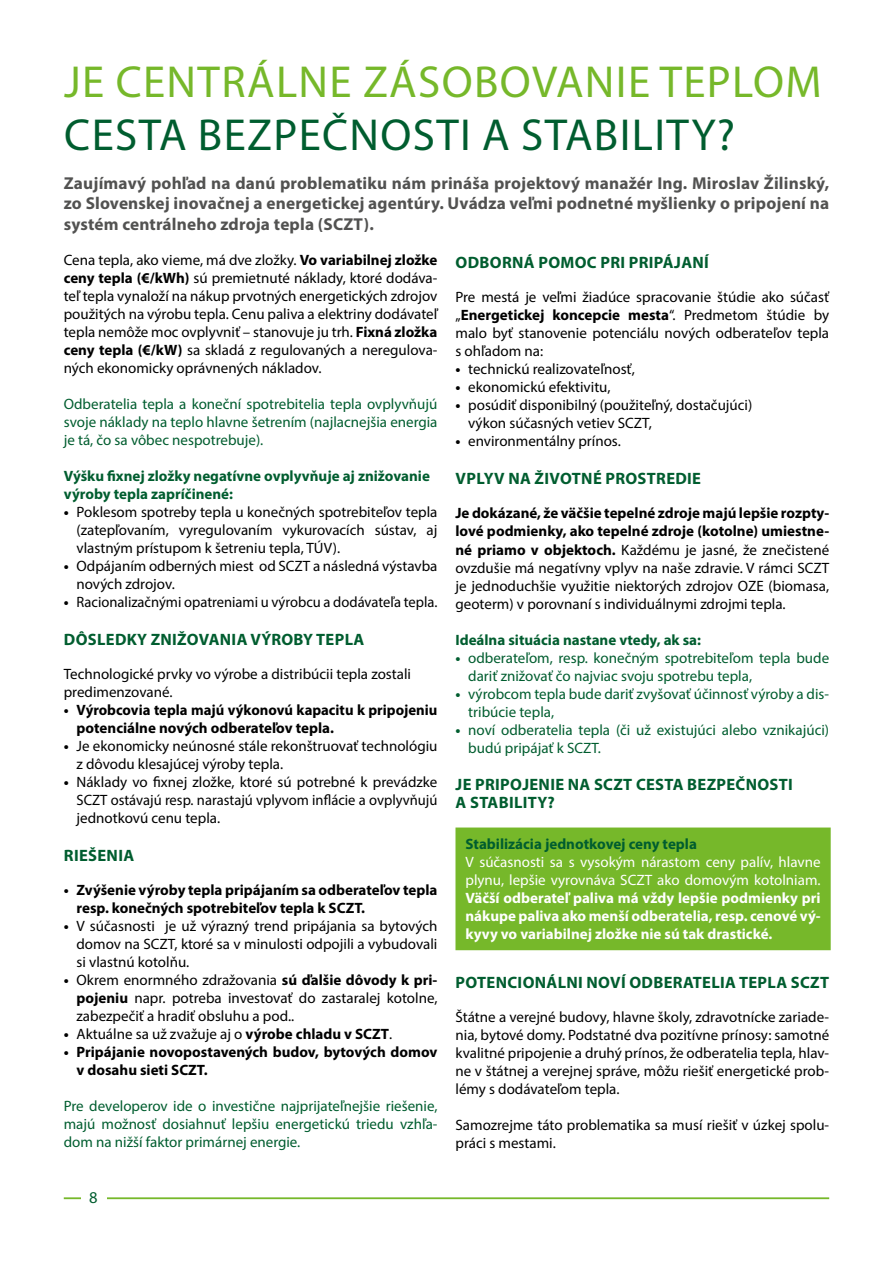
<style>
.page{position:relative;width:893px;height:1263px;background:#fff}
.page>*{position:absolute;margin:0;border:0;box-sizing:border-box;transform-origin:0 0}
.t1{font:45px "Myriad Pro";letter-spacing:.03em;color:#76b82a}
.t2{font:45px "Myriad Pro";letter-spacing:.03em;color:#005d2f}
.t3{font:700 17.25px/20.7px "Myriad Pro";letter-spacing:.01em;color:#525251;text-align:justify}
.t4{font:700 16.5px/18px "Myriad Pro";letter-spacing:.02em;color:#005d2f}
.t5{font:16.5px "Myriad Pro";color:#005d2f}
.t6{font:15px/18px "Myriad Pro";color:#000;text-align:justify}
.t7{font:15px/18px "Myriad Pro";color:#005d2f}
.t8{font:700 15px/18px "Myriad Pro";color:#000}
.t9{font:700 15px/18px "Myriad Pro";color:#005d2f}
.t10{font:700 15px/18px "Myriad Pro";color:#fff;text-align:justify}
.t11{font:15px/18px "Myriad Pro";color:#fff}
.s1{font-weight:700}
</style>
<div class="page">
<hr style="left:64px;top:1197px;width:765px;height:2px;background:#76b82a">
<div style="left:81px;top:1180px;width:25px;height:33px;background:#fff"></div>
<div style="left:456px;top:828px;width:374px;height:121px;background:#76b82a"></div>
<div style="left:455px;top:827px;width:376px;height:123px;border:2px solid #76b82a"></div>
<h1 class="t1" style="left:64px;top:54px;width:759px">JE CENTRÁLNE ZÁSOBOVANIE TEPLOM</h1>
<h1 class="t2" style="left:64px;top:107px;width:672px">CESTA BEZPEČNOSTI A STABILITY?</h1>
<p class="t3" style="left:64px;top:172px;width:767px">Zaujímavý pohľad na danú problematiku nám prináša projektový manažér Ing. Miroslav Žilinský, zo Slovenskej inovačnej a energetickej agentúry. Uvádza veľmi podnetné myšlienky o pripojení na systém centrálneho zdroja tepla (SCZT).</p>
<p class="t6" style="left:64px;top:251px;width:375px">Cena tepla, ako vieme, má dve zložky. <span class="s1">Vo variabilnej zložke ceny tepla (€/kWh)</span> sú premietnuté náklady, ktoré dodáva&shy;teľ tepla vynaloží na nákup prvotných energetických zdrojov použitých na výrobu tepla. Cenu paliva a elektriny dodávateľ tepla nemôže moc ovplyvniť – stanovuje ju trh. <span class="s1">Fixná zložka ceny tepla (€/kW)</span> sa skladá z regulovaných a neregulova&shy;ných ekonomicky oprávnených nákladov.</p>
<p class="t7" style="left:64px;top:395px;width:375px;text-align:justify">Odberatelia tepla a koneční spotrebitelia tepla ovplyvňujú svoje náklady na teplo hlavne šetrením (najlacnejšia energia je tá, čo sa vôbec nespotrebuje).</p>
<p class="t9" style="left:64px;top:467px;width:368px">Výšku fixnej zložky negatívne ovplyvňuje aj znižovanie výroby tepla zapríčinené:</p>
<p class="t6" style="left:77px;top:503px;width:362px;text-indent:-13px"><span class="s1">•</span> Poklesom spotreby tepla u konečných spotrebiteľov tepla (zatepľovaním, vyregulovaním vykurovacích sústav, aj vlastným prístupom k šetreniu tepla, TÚV).</p>
<p class="t6" style="left:77px;top:557px;width:362px;text-indent:-13px"><span class="s1">•</span> Odpájaním odberných miest od SCZT a následná výstavba nových zdrojov.</p>
<p class="t6" style="left:64px;top:593px;width:375px"><span class="s1">•</span> Racionalizačnými opatreniami u výrobcu a dodávateľa tepla.</p>
<p class="t4" style="left:64px;top:630px;width:302px">DÔSLEDKY ZNIŽOVANIA VÝROBY TEPLA</p>
<p class="t6" style="left:64px;top:665px;width:349px">Technologické prvky vo výrobe a distribúcii tepla zostali predimenzované.</p>
<p class="t8" style="left:77px;top:701px;width:362px;text-indent:-13px">• Výrobcovia tepla majú výkonovú kapacitu k pripojeniu potenciálne nových odberateľov tepla.</p>
<p class="t6" style="left:77px;top:737px;width:362px;text-indent:-13px"><span class="s1">•</span> Je ekonomicky neúnosné stále rekonštruovať technológiu z dôvodu klesajúcej výroby tepla.</p>
<p class="t6" style="left:77px;top:773px;width:362px;text-indent:-13px"><span class="s1">•</span> Náklady vo fixnej zložke, ktoré sú potrebné k prevádzke SCZT ostávajú resp. narastajú vplyvom inflácie a ovplyvňujú jednotkovú cenu tepla.</p>
<p class="t4" style="left:64px;top:846px;width:72px">RIEŠENIA</p>
<p class="t8" style="left:77px;top:881px;width:362px;text-indent:-13px">• Zvýšenie výroby tepla pripájaním sa odberateľov tepla resp. konečných spotrebiteľov tepla k SCZT.</p>
<p class="t6" style="left:77px;top:917px;width:362px;text-indent:-13px"><span class="s1">•</span> V súčasnosti je už výrazný trend pripájania sa bytových domov na SCZT, ktoré sa v minulosti odpojili a vybudovali si vlastnú kotolňu.</p>
<p class="t6" style="left:77px;top:971px;width:362px;text-indent:-13px"><span class="s1">•</span> Okrem enormného zdražovania <span class="s1">sú ďalšie dôvody k pri&shy;pojeniu</span> napr. potreba investovať do zastaralej kotolne, zabezpečiť a hradiť obsluhu a pod..</p>
<p class="t6" style="left:64px;top:1025px;width:330px"><span class="s1">•</span> Aktuálne sa už zvažuje aj o <span class="s1">výrobe chladu v SCZT</span>.</p>
<p class="t8" style="left:77px;top:1043px;width:362px;text-indent:-13px">• Pripájanie novopostavených budov, bytových domov v dosahu sieti SCZT.</p>
<p class="t7" style="left:64px;top:1097px;width:375px;text-align:justify">Pre developerov ide o investične najprijateľnejšie riešenie, majú možnosť dosiahnuť lepšiu energetickú triedu vzhľa&shy;dom na nižší faktor primárnej energie.</p>
<p class="t5" style="left:89px;top:1187px;width:10px">8</p>
<p class="t4" style="left:456px;top:253px;width:255px">ODBORNÁ POMOC PRI PRIPÁJANÍ</p>
<p class="t6" style="left:455px;top:288px;width:375px">Pre mestá je veľmi žiadúce spracovanie štúdie ako súčasť „<span class="s1">Energetickej koncepcie mesta</span>“. Predmetom štúdie by malo byť stanovenie potenciálu nových odberateľov tepla s ohľadom na:</p>
<p class="t6" style="left:455px;top:360px;width:181px"><span class="s1">•</span> technickú realizovateľnosť,</p>
<p class="t6" style="left:455px;top:378px;width:157px"><span class="s1">•</span> ekonomickú efektivitu,</p>
<p class="t6" style="left:468px;top:396px;width:286px;text-indent:-13px"><span class="s1">•</span> posúdiť disponibilný (použiteľný, dostačujúci) výkon súčasných vetiev SCZT,</p>
<p class="t6" style="left:455px;top:432px;width:167px"><span class="s1">•</span> environmentálny prínos.</p>
<p class="t4" style="left:456px;top:469px;width:247px">VPLYV NA ŽIVOTNÉ PROSTREDIE</p>
<p class="t6" style="left:455px;top:504px;width:375px"><span class="s1">Je dokázané, že väčšie tepelné zdroje majú lepšie rozpty&shy;lové podmienky, ako tepelné zdroje (kotolne) umiestne&shy;né priamo v objektoch.</span> Každému je jasné, že znečistené ovzdušie má negatívny vplyv na naše zdravie. V rámci SCZT je jednoduchšie využitie niektorých zdrojov OZE (biomasa, geoterm) v porovnaní s individuálnymi zdrojmi tepla.</p>
<p class="t9" style="left:455px;top:630px;width:247px">Ideálna situácia nastane vtedy, ak sa:</p>
<p class="t7" style="left:468px;top:648px;width:362px;text-indent:-13px"><span class="s1">•</span> odberateľom, resp. konečným spotrebiteľom tepla bude dariť znižovať čo najviac svoju spotrebu tepla,</p>
<p class="t7" style="left:468px;top:684px;width:362px;text-indent:-13px"><span class="s1">•</span> výrobcom tepla bude dariť zvyšovať účinnosť výroby a dis&shy;tribúcie tepla,</p>
<p class="t7" style="left:468px;top:720px;width:362px;text-indent:-13px"><span class="s1">•</span> noví odberatelia tepla (či už existujúci alebo vznikajúci) budú pripájať k SCZT.</p>
<p class="t4" style="left:456px;top:775px;width:339px">JE PRIPOJENIE NA SCZT CESTA BEZPEČNOSTI<br>A STABILITY?</p>
<p class="t9" style="left:465px;top:834px;width:233px">Stabilizácia jednotkovej ceny tepla</p>
<p class="t11" style="left:465px;top:852px;width:357px">V súčasnosti sa s vysokým nárastom ceny palív, hlavne plynu, lepšie vyrovnáva SCZT ako domovým kotolniam.</p>
<p class="t10" style="left:465px;top:888px;width:357px">Väčší odberateľ paliva má vždy lepšie podmienky pri nákupe paliva ako menší odberatelia, resp. cenové vý&shy;kyvy vo variabilnej zložke nie sú tak drastické.</p>
<p class="t4" style="left:456px;top:973px;width:375px">POTENCIONÁLNI NOVÍ ODBERATELIA TEPLA SCZT</p>
<p class="t6" style="left:455px;top:1008px;width:375px">Štátne a verejné budovy, hlavne školy, zdravotnícke zariade&shy;nia, bytové domy. Podstatné dva pozitívne prínosy: samotné kvalitné pripojenie a druhý prínos, že odberatelia tepla, hlav&shy;ne v štátnej a verejnej správe, môžu riešiť energetické prob&shy;lémy s dodávateľom tepla.</p>
<p class="t6" style="left:455px;top:1116px;width:375px">Samozrejme táto problematika sa musí riešiť v úzkej spolu&shy;práci s mestami.</p>
</div>
